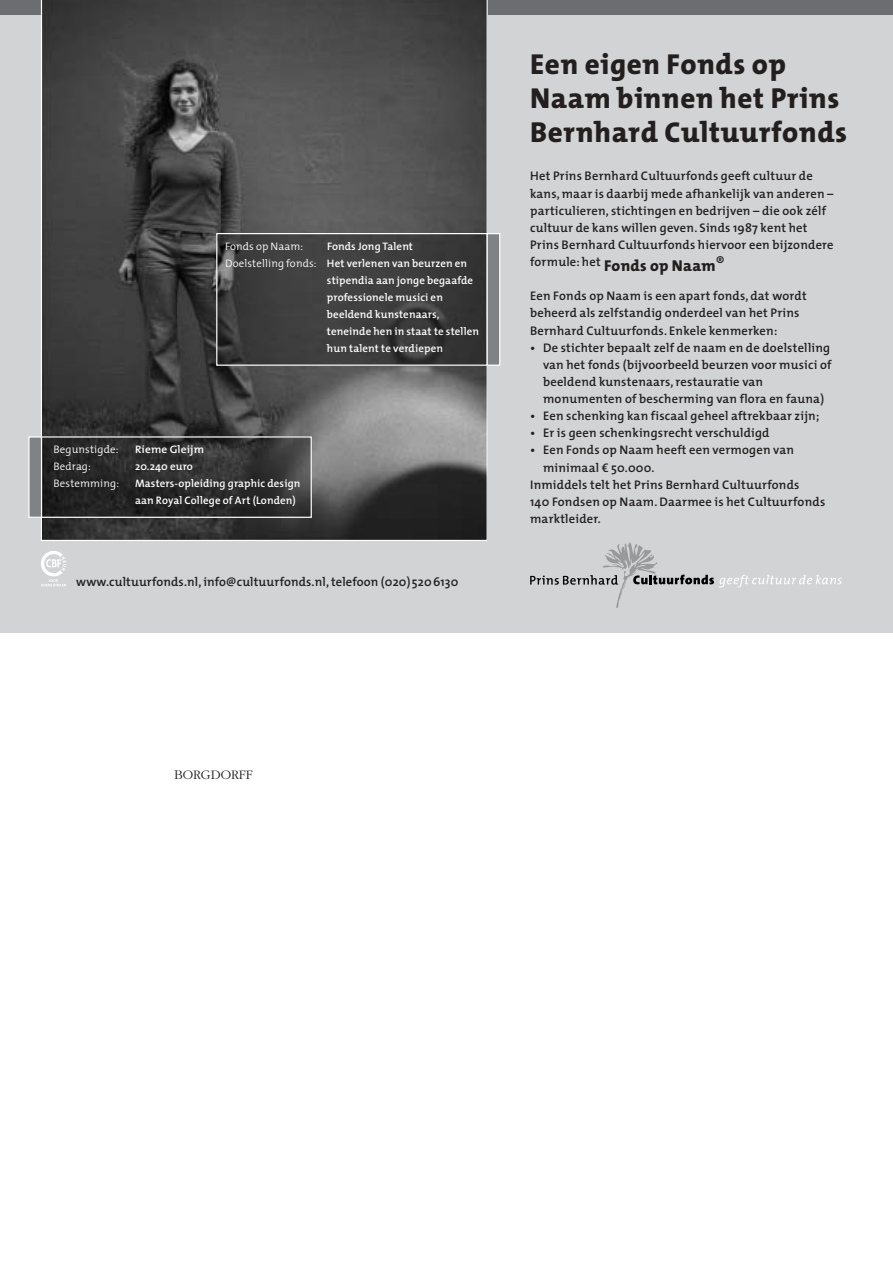
<style>
.page{position:relative;width:893px;height:1263px;background:#fff}
.page>*{position:absolute;margin:0;border:0;box-sizing:border-box;transform-origin:0 0}
.t1{font:800 29.1px/34px "The Mix";letter-spacing:.025em;color:#231f1f}
.t2{font:300 13.5px "Garamond";letter-spacing:-.005em;color:#231f1f}
.t3{font:600 12.6px/17.1px "The Mix";letter-spacing:.02em;color:#231f1f}
.t4{font:600 10.95px/17px "The Mix";letter-spacing:.01em;color:#fff}
.t5{font:300 10.95px "The Mix";letter-spacing:.01em;color:#fff}
.t6{font:600 10.95px "The Mix";letter-spacing:.01em;color:#fff;scale:1.05 1}
.s1{font-weight:300}
.s2{font-weight:800;font-size:15.75px}
.s3{font-size:15.75px}
</style>
<div class="page">
<svg style="left:0;top:1px;width:892px;height:631px;background:#959697"></svg>
<p class="t5" style="left:225px;top:242px;width:80px">Fonds op Naam:</p>
<p class="t4" style="left:327px;top:239px;width:87px">Fonds Jong Talent</p>
<p class="t4" style="left:225px;top:256px;width:243px"><span class="s1">Doelstelling fonds:</span> Het verlenen van beurzen en</p>
<p class="t4" style="left:327px;top:273px;width:148px">stipendia aan jonge begaafde</p>
<p class="t4" style="left:327px;top:290px;width:117px">professionele musici en</p>
<p class="t4" style="left:327px;top:307px;width:114px">beeldend kunstenaars,</p>
<p class="t4" style="left:327px;top:324px;width:154px">teneinde hen in staat te stellen</p>
<p class="t4" style="left:327px;top:341px;width:117px">hun talent te verdiepen</p>
<p class="t5" style="left:54px;top:445px;width:66px">Begunstigde:</p>
<p class="t6" style="left:135px;top:445px;width:67px">Rieme Gleijm</p>
<p class="t5" style="left:54px;top:462px;width:39px">Bedrag:</p>
<p class="t4" style="left:135px;top:459px;width:59px">20.240 euro</p>
<p class="t5" style="left:54px;top:479px;width:67px">Bestemming:</p>
<p class="t4" style="left:135px;top:476px;width:167px">Masters-opleiding graphic design aan Royal College of Art (Londen)</p>
<p class="t3" style="left:76px;top:575px;width:384px">www.cultuurfonds.nl, info@cultuurfonds.nl, telefoon (020)5206130</p>
<h1 class="t1" style="left:530px;top:49px;width:318px">Een eigen Fonds op<br>Naam binnen het Prins<br>Bernhard Cultuurfonds</h1>
<p class="t3" style="left:530px;top:169px;width:305px">Het Prins Bernhard Cultuurfonds geeft cultuur de kans, maar is daarbij mede afhankelijk van anderen – particulieren, stichtingen en bedrijven – die ook zélf cultuur de kans willen geven. Sinds 1987 kent het Prins Bernhard Cultuurfonds hiervoor een bijzondere formule: het <span class="s2">Fonds op Naam</span><span class="s3">®</span></p>
<p class="t3" style="left:530px;top:289px;width:278px">Een Fonds op Naam is een apart fonds, dat wordt beheerd als zelfstandig onderdeel van het Prins<br>Bernhard Cultuurfonds. Enkele kenmerken:</p>
<p class="t3" style="left:543px;top:340px;width:290px;text-indent:-13px">• De stichter bepaalt zelf de naam en de doelstelling van het fonds (bijvoorbeeld beurzen voor musici of beeldend kunstenaars, restauratie van monumenten of bescherming van flora en fauna)</p>
<p class="t3" style="left:530px;top:409px;width:291px">• Een schenking kan fiscaal geheel aftrekbaar zijn;</p>
<p class="t3" style="left:530px;top:426px;width:241px">• Er is geen schenkingsrecht verschuldigd</p>
<p class="t3" style="left:530px;top:443px;width:265px">• Een Fonds op Naam heeft een vermogen van</p>
<p class="t3" style="left:543px;top:460px;width:113px">minimaal € 50.000.</p>
<p class="t3" style="left:530px;top:477px;width:271px">Inmiddels telt het Prins Bernhard Cultuurfonds</p>
<p class="t3" style="left:530px;top:494px;width:297px">140 Fondsen op Naam. Daarmee is het Cultuurfonds</p>
<p class="t3" style="left:530px;top:511px;width:72px">marktleider.</p>
<p class="t2" style="left:174px;top:770px;width:80px">BORGDORFF</p>
</div>
